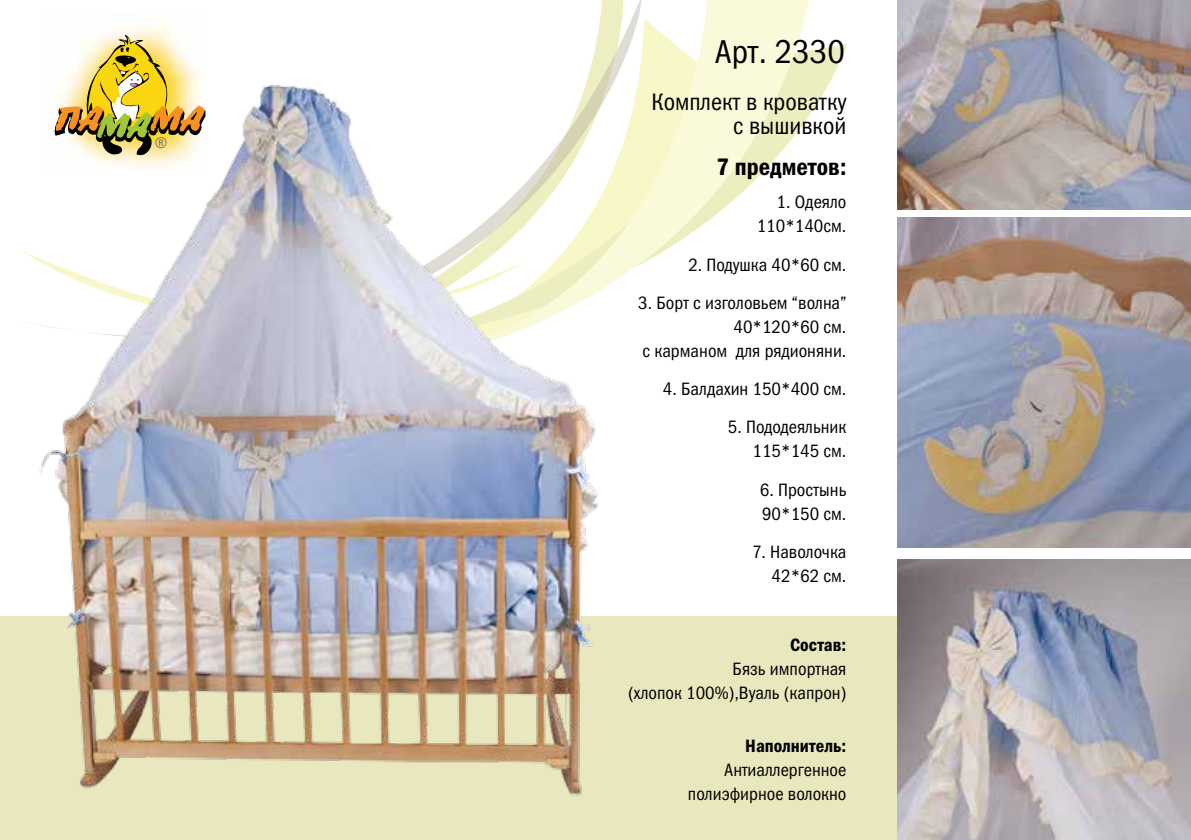
<style>
.page{position:relative;width:1191px;height:840px;background:#fff}
.page>*{position:absolute;margin:0;border:0;box-sizing:border-box;transform-origin:0 0}
.t1{font:33.2px "Franklin Gothic Book Cond ITC";color:#000}
.t2{font:24px/24px "Franklin Gothic Book Cond ITC";color:#000;text-align:right}
.t3{font:24px "Franklin Gothic Demi Cond ITC";color:#000}
.t4{font:18px/24px "Franklin Gothic Book Cond ITC";color:#000;text-align:right}
.t5{font:18px "Franklin Gothic Demi Cond ITC";color:#000}
.t6{font:15.6px "Franklin Gothic Book Cond ITC";color:#6d6e71}
</style>
<div class="page">
<svg style="left:812px;top:44px;width:35px;height:67px"></svg>
<svg style="left:594px;top:0;width:218px;height:276px"></svg>
<div style="left:0;top:615px;width:1191px;height:224px;background:#e9e7bd"></div>
<img style="left:897px;top:0;width:294px;height:210px">
<img style="left:897px;top:217px;width:294px;height:330px">
<img style="left:897px;top:559px;width:294px;height:280px">
<svg style="left:74px;top:35px;width:117px;height:18px"></svg>
<img style="left:40px;top:53px;width:583px;height:743px">
<p class="t6" style="left:155px;top:134px;width:14px">®</p>
<h1 class="t1" style="left:715px;top:32px;width:132px">Арт. 2330</h1>
<h2 class="t2" style="left:651px;top:90px;width:197px">Комплект в кроватку с вышивкой</h2>
<h2 class="t3" style="left:716px;top:153px;width:131px">7 предметов:</h2>
<p class="t4" style="left:757px;top:190px;width:91px">1. Одеяло<br>110*140см.</p>
<p class="t4" style="left:688px;top:252px;width:160px">2. Подушка 40*60 см.</p>
<p class="t4" style="left:638px;top:291px;width:210px">3. Борт с изголовьем “волна”<br>40*120*60 см.<br>с карманом для рядионяни.</p>
<p class="t4" style="left:663px;top:377px;width:185px">4. Балдахин 150*400 см.</p>
<p class="t4" style="left:728px;top:415px;width:120px">5. Пододеяльник<br>115*145 см.</p>
<p class="t4" style="left:760px;top:477px;width:88px;text-align:left">6. Простынь<br>90*150 см.</p>
<p class="t4" style="left:752px;top:539px;width:96px">7. Наволочка<br>42*62 см.</p>
<p class="t5" style="left:790px;top:634px;width:58px">Состав:</p>
<p class="t4" style="left:628px;top:657px;width:220px">Бязь импортная<br>(хлопок 100%),Вуаль (капрон)</p>
<p class="t5" style="left:745px;top:734px;width:103px">Наполнитель:</p>
<p class="t4" style="left:688px;top:757px;width:160px">Антиаллергенное полиэфирное волокно</p>
</div>
